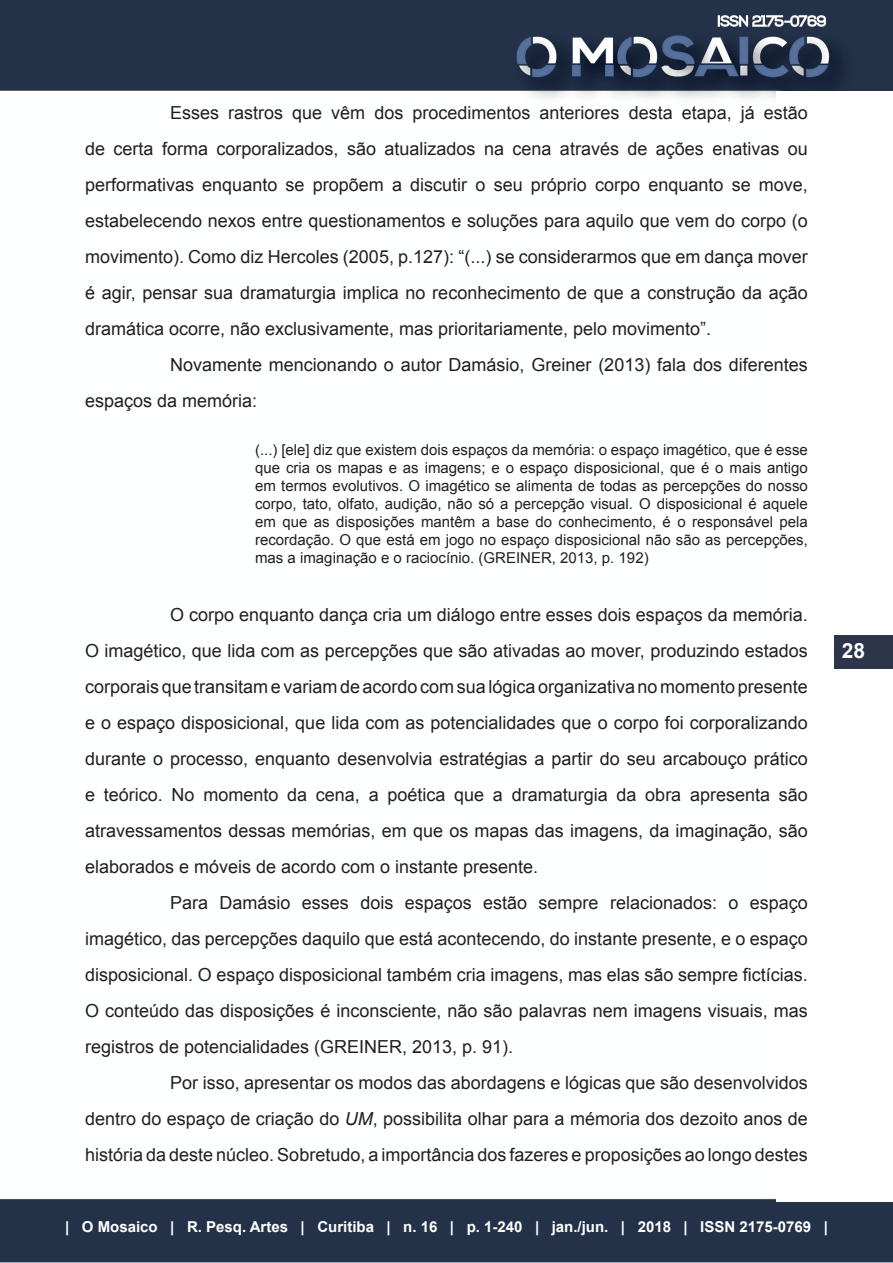
<style>
.page{position:relative;width:893px;height:1263px;background:#fff}
.page>*{position:absolute;margin:0;border:0;box-sizing:border-box;transform-origin:0 0}
.t1{font:700 21px "Arial";color:#fff}
.t2{font:18px "Arial";color:#231f20}
.t3{font:15px/18px "Arial";color:#231f20;text-align:justify}
.t4{font:700 15px "Arial";color:#fff}
.s1{font-style:italic}
</style>
<div class="page">
<img style="left:0;top:0;width:893px;height:1263px">
<div style="left:777px;top:91px;width:116px;height:1110px;background:#fff"></div>
<div style="left:834px;top:635px;width:59px;height:33px;background:#2c354a"></div>
<p class="t2" style="left:170px;top:101px;width:639px">Esses rastros que vêm dos procedimentos anteriores desta etapa, já estão</p>
<p class="t2" style="left:85px;top:137px;width:724px">de certa forma corporalizados, são atualizados na cena através de ações enativas ou</p>
<p class="t2" style="left:85px;top:173px;width:724px">performativas enquanto se propõem a discutir o seu próprio corpo enquanto se move,</p>
<p class="t2" style="left:85px;top:209px;width:724px">estabelecendo nexos entre questionamentos e soluções para aquilo que vem do corpo (o</p>
<p class="t2" style="left:85px;top:245px;width:724px">movimento). Como diz Hercoles (2005, p.127): “(...) se considerarmos que em dança mover</p>
<p class="t2" style="left:85px;top:281px;width:724px">é agir, pensar sua dramaturgia implica no reconhecimento de que a construção da ação</p>
<p class="t2" style="left:85px;top:317px;width:628px">dramática ocorre, não exclusivamente, mas prioritariamente, pelo movimento”.</p>
<p class="t2" style="left:170px;top:353px;width:639px">Novamente mencionando o autor Damásio, Greiner (2013) fala dos diferentes</p>
<p class="t2" style="left:85px;top:389px;width:174px">espaços da memória:</p>
<p class="t3" style="left:255px;top:441px;width:554px">(...) [ele] diz que existem dois espaços da memória: o espaço imagético, que é esse que cria os mapas e as imagens; e o espaço disposicional, que é o mais antigo em termos evolutivos. O imagético se alimenta de todas as percepções do nosso corpo, tato, olfato, audição, não só a percepção visual. O disposicional é aquele em que as disposições mantêm a base do conhecimento, é o responsável pela recordação. O que está em jogo no espaço disposicional não são as percepções, mas a imaginação e o raciocínio. (GREINER, 2013, p. 192)</p>
<p class="t2" style="left:170px;top:602px;width:639px">O corpo enquanto dança cria um diálogo entre esses dois espaços da memória.</p>
<p class="t2" style="left:85px;top:638px;width:724px">O imagético, que lida com as percepções que são ativadas ao mover, produzindo estados</p>
<p class="t2" style="left:85px;top:674px;width:724px">corporais que transitam e variam de acordo com sua lógica organizativa no momento presente</p>
<p class="t2" style="left:85px;top:710px;width:724px">e o espaço disposicional, que lida com as potencialidades que o corpo foi corporalizando</p>
<p class="t2" style="left:85px;top:746px;width:724px">durante o processo, enquanto desenvolvia estratégias a partir do seu arcabouço prático</p>
<p class="t2" style="left:85px;top:782px;width:724px">e teórico. No momento da cena, a poética que a dramaturgia da obra apresenta são</p>
<p class="t2" style="left:85px;top:818px;width:724px">atravessamentos dessas memórias, em que os mapas das imagens, da imaginação, são</p>
<p class="t2" style="left:85px;top:854px;width:455px">elaborados e móveis de acordo com o instante presente.</p>
<p class="t2" style="left:170px;top:890px;width:639px">Para Damásio esses dois espaços estão sempre relacionados: o espaço</p>
<p class="t2" style="left:85px;top:926px;width:724px">imagético, das percepções daquilo que está acontecendo, do instante presente, e o espaço</p>
<p class="t2" style="left:85px;top:962px;width:724px">disposicional. O espaço disposicional também cria imagens, mas elas são sempre fictícias.</p>
<p class="t2" style="left:85px;top:998px;width:724px">O conteúdo das disposições é inconsciente, não são palavras nem imagens visuais, mas</p>
<p class="t2" style="left:85px;top:1034px;width:430px">registros de potencialidades (GREINER, 2013, p. 91).</p>
<p class="t2" style="left:170px;top:1070px;width:639px">Por isso, apresentar os modos das abordagens e lógicas que são desenvolvidos</p>
<p class="t2" style="left:85px;top:1106px;width:724px">dentro do espaço de criação do <span class="s1">UM</span>, possibilita olhar para a mémoria dos dezoito anos de</p>
<p class="t2" style="left:85px;top:1142px;width:724px">história da deste núcleo. Sobretudo, a importância dos fazeres e proposições ao longo destes</p>
<p class="t1" style="left:842px;top:636px;width:25px">28</p>
<p class="t4" style="left:65px;top:1217px;width:764px">| O Mosaico | R. Pesq. Artes | Curitiba | n. 16 | p. 1-240 | jan./jun. | 2018 | ISSN 2175-0769 |</p>
</div>
